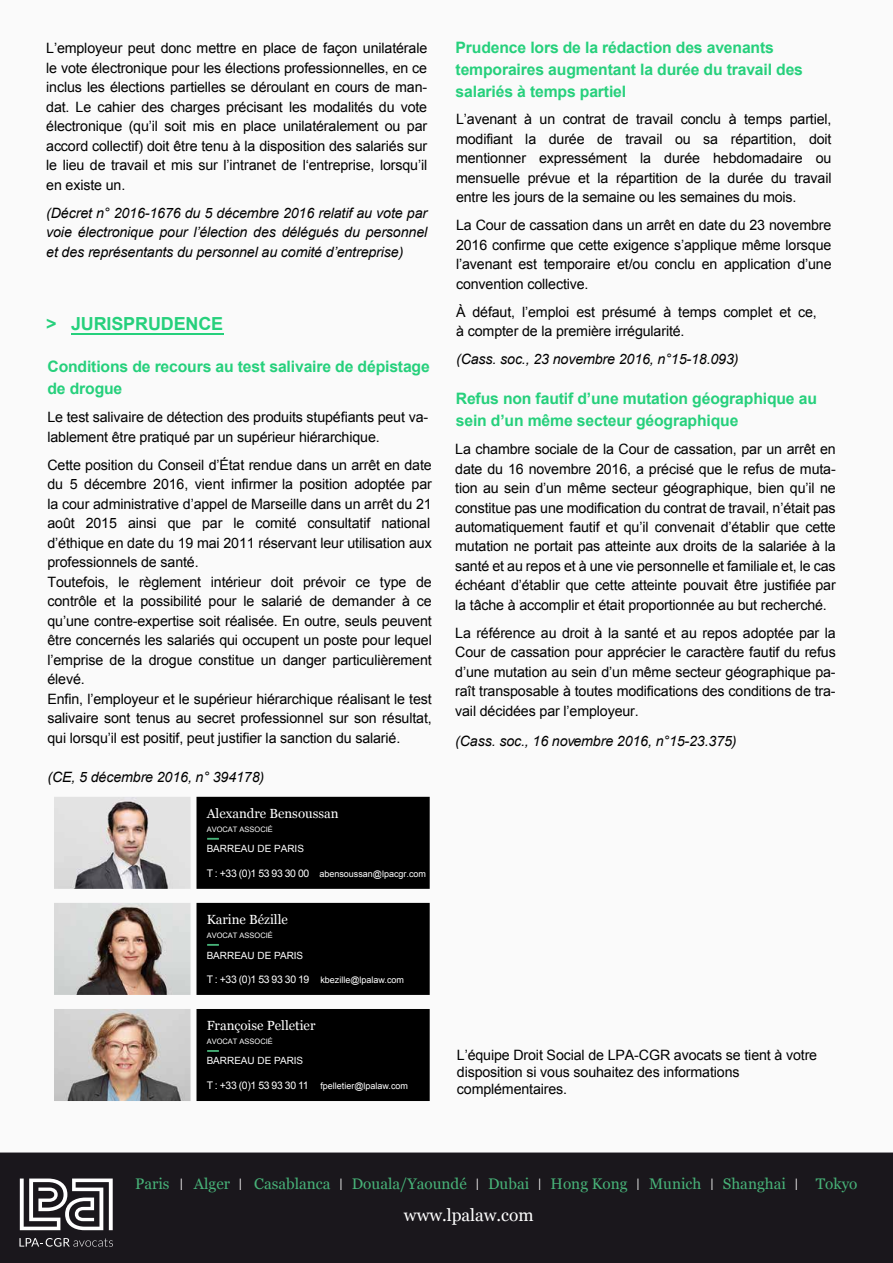
<style>
.page{position:relative;width:893px;height:1263px;background:#fafafa}
.page>*{position:absolute;margin:0;border:0;box-sizing:border-box;transform-origin:0 0}
.t1{font:700 18px "Arial";letter-spacing:-.01em;color:#26d07c}
.t2{font:17.25px "Georgia";color:#fff}
.t3{font:700 15.75px/21.8px "Arial";letter-spacing:-.01em;color:#26d07c}
.t4{font:15.3px "Georgia";color:#47b278}
.t5{font:14.25px/19.5px "Arial";letter-spacing:-.01em;color:#000;text-align:justify}
.t6{font:14.25px/19.5px "Arial";letter-spacing:-.01em;color:#000}
.t7{font:italic 14.25px/19.5px "Arial";letter-spacing:-.01em;color:#000;text-align:justify}
.t8{font:13.2px "Georgia";color:#fff}
.t9{font:9.9px "Arial";color:#fff}
.t10{font:9px "Arial";color:#fff}
.t11{font:7.5px "Arial";color:#fff}
.s1{font-size:10.5px}
.s2{font-family:"Lato";font-weight:300;font-size:16.2px;color:#fff}
</style>
<div class="page">
<img style="left:54px;top:797px;width:137px;height:92px">
<img style="left:54px;top:903px;width:137px;height:92px">
<img style="left:54px;top:1009px;width:137px;height:92px">
<div style="left:197px;top:797px;width:233px;height:92px;background:#000"></div>
<svg style="left:207px;top:838px;width:12px;height:2px"></svg>
<div style="left:197px;top:903px;width:233px;height:92px;background:#000"></div>
<svg style="left:207px;top:944px;width:12px;height:2px"></svg>
<div style="left:197px;top:1009px;width:233px;height:92px;background:#000"></div>
<svg style="left:207px;top:1050px;width:12px;height:2px"></svg>
<div style="left:0;top:1152px;width:893px;height:111px;background:#1a171c"></div>
<svg style="left:19px;top:1238px;width:94px;height:9px"></svg>
<svg style="left:20px;top:1178px;width:93px;height:52px"></svg>
<hr style="left:71px;top:333px;width:152px;height:2px;background:#26d07c">
<p class="t5" style="left:46px;top:39px;width:383px">L’employeur peut donc mettre en place de façon unilatérale le vote électronique pour les élections professionnelles, en ce inclus les élections partielles se déroulant en cours de man&shy;dat. Le cahier des charges précisant les modalités du vote électronique (qu’il soit mis en place unilatéralement ou par accord collectif) doit être tenu à la disposition des salariés sur le lieu de travail et mis sur l’intranet de l‘entreprise, lorsqu’il en existe un.</p>
<p class="t7" style="left:46px;top:203px;width:383px">(Décret n° 2016-1676 du 5 décembre 2016 relatif au vote par voie électronique pour l’élection des délégués du personnel et des représentants du personnel au comité d’entreprise)</p>
<p class="t1" style="left:46px;top:312px;width:179px">&gt; JURISPRUDENCE</p>
<p class="t3" style="left:47px;top:356px;width:384px">Conditions de recours au test salivaire de dépistage de drogue</p>
<p class="t5" style="left:47px;top:407px;width:382px">Le test salivaire de détection des produits stupéfiants peut va&shy;lablement être pratiqué par un supérieur hiérarchique.</p>
<p class="t5" style="left:47px;top:455px;width:386px">Cette position du Conseil d’État rendue dans un arrêt en date du 5 décembre 2016, vient infirmer la position adoptée par</p>
<p class="t6" style="left:47px;top:494px;width:386px">la cour administrative d’appel de Marseille dans un arrêt du 21 août 2015 ainsi que par le comité consultatif national d’éthique en date du 19 mai 2011 réservant leur utilisation aux professionnels de santé.<br>Toutefois, le règlement intérieur doit prévoir ce type de contrôle et la possibilité pour le salarié de demander à ce qu’une contre-expertise soit réalisée. En outre, seuls peuvent être concernés les salariés qui occupent un poste pour lequel l’emprise de la drogue constitue un danger particulièrement élevé.<br>Enfin, l’employeur et le supérieur hiérarchique réalisant le test salivaire sont tenus au secret professionnel sur son résultat, qui lorsqu’il est positif, peut justifier la sanction du salarié.</p>
<p class="t7" style="left:47px;top:767px;width:218px">(CE, 5 décembre 2016, n° 394178)</p>
<p class="t8" style="left:207px;top:803px;width:133px">Alexandre Bensoussan</p>
<p class="t11" style="left:207px;top:825px;width:68px">AVOCAT ASSOCIÉ</p>
<p class="t9" style="left:207px;top:842px;width:99px">BARREAU DE PARIS</p>
<p class="t10" style="left:207px;top:868px;width:221px"><span class="s1">T : +33 (0)1 53 93 30 00</span> abensoussan@lpacgr.com</p>
<p class="t8" style="left:207px;top:910px;width:83px">Karine Bézille</p>
<p class="t11" style="left:207px;top:931px;width:68px">AVOCAT ASSOCIÉ</p>
<p class="t9" style="left:207px;top:948px;width:98px">BARREAU DE PARIS</p>
<p class="t10" style="left:207px;top:974px;width:199px"><span class="s1">T : +33 (0)1 53 93 30 19</span> kbezille@lpalaw.com</p>
<p class="t8" style="left:207px;top:1016px;width:110px">Françoise Pelletier</p>
<p class="t11" style="left:207px;top:1037px;width:68px">AVOCAT ASSOCIÉ</p>
<p class="t9" style="left:207px;top:1054px;width:98px">BARREAU DE PARIS</p>
<p class="t10" style="left:207px;top:1080px;width:203px"><span class="s1">T : +33 (0)1 53 93 30 11</span> fpelletier@lpalaw.com</p>
<p class="t3" style="left:456px;top:37px;width:349px">Prudence lors de la rédaction des avenants temporaires augmentant la durée du travail des salariés à temps partiel</p>
<p class="t5" style="left:456px;top:110px;width:377px">L’avenant à un contrat de travail conclu à temps partiel, modifiant la durée de travail ou sa répartition, doit mentionner expressément la durée hebdomadaire ou mensuelle prévue et la répartition de la durée du travail entre les jours de la semaine ou les semaines du mois.</p>
<p class="t5" style="left:456px;top:216px;width:377px">La Cour de cassation dans un arrêt en date du 23 novembre 2016 confirme que cette exigence s’applique même lorsque l’avenant est temporaire et/ou conclu en application d’une convention collective.</p>
<p class="t5" style="left:456px;top:302px;width:362px">À défaut, l’emploi est présumé à temps complet et ce, à compter de la première irrégularité.</p>
<p class="t7" style="left:456px;top:350px;width:284px">(Cass. soc., 23 novembre 2016, n°15-18.093)</p>
<p class="t3" style="left:456px;top:388px;width:363px">Refus non fautif d’une mutation géographique au sein d’un même secteur géographique</p>
<p class="t5" style="left:455px;top:439px;width:382px">La chambre sociale de la Cour de cassation, par un arrêt en date du 16 novembre 2016, a précisé que le refus de muta&shy;tion au sein d’un même secteur géographique, bien qu’il ne constitue pas une modification du contrat de travail, n’était pas automatiquement fautif et qu’il convenait d’établir que cette mutation ne portait pas atteinte aux droits de la salariée à la santé et au repos et à une vie personnelle et familiale et, le cas échéant d’établir que cette atteinte pouvait être justifiée par la tâche à accomplir et était proportionnée au but recherché.</p>
<p class="t5" style="left:455px;top:623px;width:382px">La référence au droit à la santé et au repos adoptée par la Cour de cassation pour apprécier le caractère fautif du refus d’une mutation au sein d’un même secteur géographique pa&shy;raît transposable à toutes modifications des conditions de tra&shy;vail décidées par l’employeur.</p>
<p class="t7" style="left:455px;top:732px;width:283px">(Cass. soc., 16 novembre 2016, n°15-23.375)</p>
<p class="t5" style="left:457px;top:1046px;width:362px;line-height:17.1px;text-align:left">L’équipe Droit Social de LPA-CGR avocats se tient à votre disposition si vous souhaitez des informations complémentaires.</p>
<p class="t4" style="left:135px;top:1172px;width:724px">Paris <span class="s2">I</span> Alger <span class="s2">I</span> Casablanca <span class="s2">I</span> Douala/Yaoundé <span class="s2">I</span> Dubai <span class="s2">I</span> Hong Kong <span class="s2">I</span> Munich <span class="s2">I</span> Shanghai <span class="s2">I</span> Tokyo</p>
<p class="t2" style="left:404px;top:1202px;width:131px">www.lpalaw.com</p>
</div>
